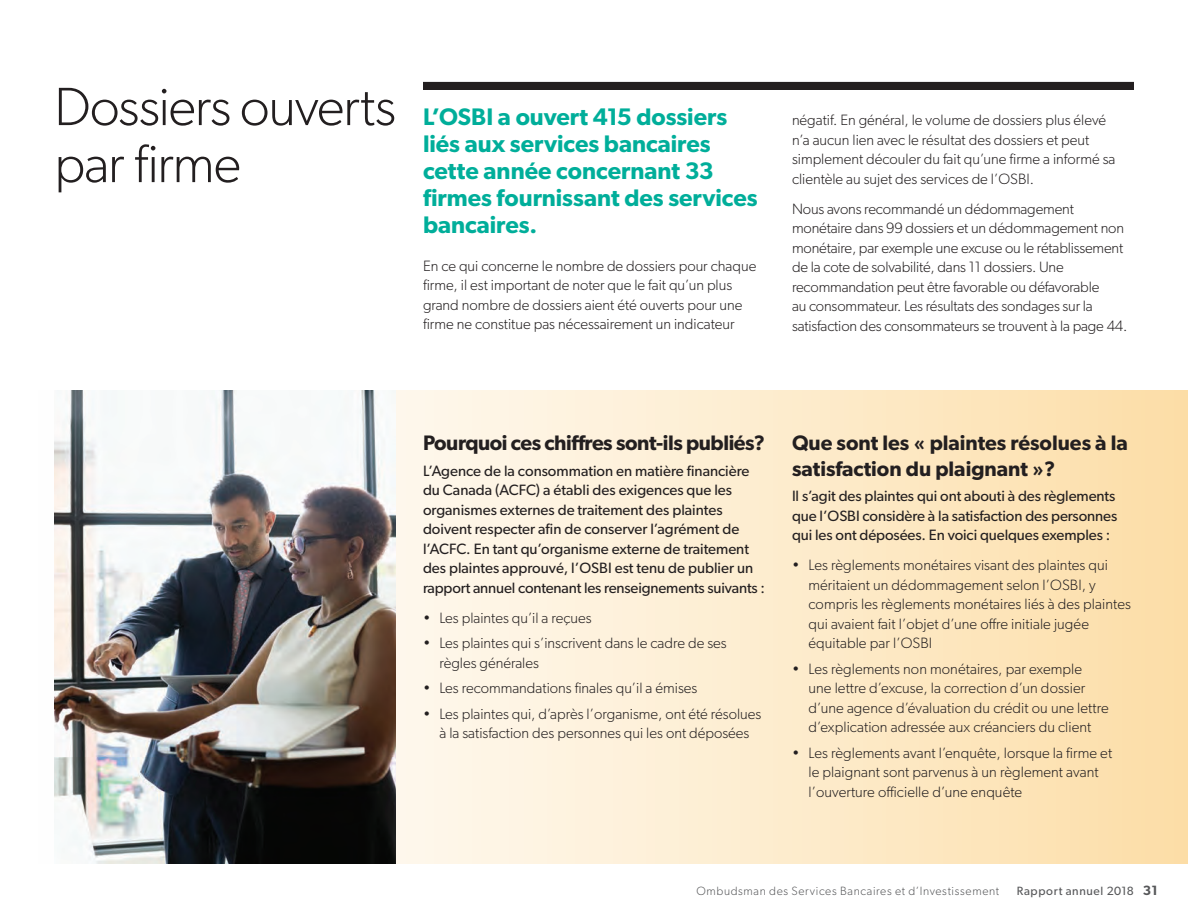
<style>
.page{position:relative;width:1188px;height:918px;background:#fff}
.page>*{position:absolute;margin:0;border:0;box-sizing:border-box;transform-origin:0 0}
.t1{font:300 54px/57px "Gibson";letter-spacing:-.02em;color:#231f20}
.t2{font:600 24px/27px "Gibson";color:#00ae9a}
.t3{font:600 21px/25.5px "Gibson";color:#231f20}
.t4{font:600 21px "Gibson";letter-spacing:-.02em;color:#231f20}
.t5{font:300 15px/19.5px "Gibson";color:#231f20}
.t6{font:15px/19.5px "Gibson";letter-spacing:-.005em;color:#231f20}
.t7{font:300 12px "Gibson";letter-spacing:.055em;color:#57585a}
.t8{font:12px "Gibson";letter-spacing:.055em;color:#57585a}
.s1{font-weight:600;font-size:13.5px}
</style>
<div class="page">
<svg style="left:396px;top:391px;width:792px;height:473px;background:#fdebcb"></svg>
<img style="left:54px;top:391px;width:342px;height:473px">
<div style="left:423px;top:82px;width:711px;height:8px;background:#231f20"></div>
<h1 class="t1" style="left:54px;top:77px;width:343px">Dossiers ouverts par firme</h1>
<h2 class="t2" style="left:423px;top:103px;width:336px">L’OSBI a ouvert 415 dossiers liés aux services bancaires cette année concernant 33 firmes fournissant des services bancaires.</h2>
<p class="t5" style="left:423px;top:256px;width:335px">En ce qui concerne le nombre de dossiers pour chaque firme, il est important de noter que le fait qu’un plus grand nombre de dossiers aient été ouverts pour une firme ne constitue pas nécessairement un indicateur</p>
<p class="t5" style="left:792px;top:110px;width:325px">négatif. En général, le volume de dossiers plus élevé n’a aucun lien avec le résultat des dossiers et peut simplement découler du fait qu’une firme a informé sa clientèle au sujet des services de l’OSBI.</p>
<p class="t5" style="left:792px;top:199px;width:337px">Nous avons recommandé un dédommagement monétaire dans 99 dossiers et un dédommagement non monétaire, par exemple une excuse ou le rétablissement de la cote de solvabilité, dans 11 dossiers. Une recommandation peut être favorable ou défavorable<br>au consommateur. Les résultats des sondages sur la satisfaction des consommateurs se trouvent à la page 44.</p>
<h3 class="t4" style="left:423px;top:431px;width:344px">Pourquoi ces chiffres sont-ils publiés?</h3>
<p class="t6" style="left:423px;top:461px;width:344px">L’Agence de la consommation en matière financière du Canada (ACFC) a établi des exigences que les organismes externes de traitement des plaintes doivent respecter afin de conserver l’agrément de l’ACFC. En tant qu’organisme externe de traitement des plaintes approuvé, l’OSBI est tenu de publier un rapport annuel contenant les renseignements suivants :</p>
<p class="t5" style="left:423px;top:608px;width:170px">• Les plaintes qu’il a reçues</p>
<p class="t5" style="left:440px;top:633px;width:289px;text-indent:-16px">• Les plaintes qui s’inscrivent dans le cadre de ses règles générales</p>
<p class="t5" style="left:423px;top:678px;width:276px">• Les recommandations finales qu’il a émises</p>
<p class="t5" style="left:423px;top:704px;width:340px;text-align:center">• Les plaintes qui, d’après l’organisme, ont été résolues à la satisfaction des personnes qui les ont déposées</p>
<h3 class="t3" style="left:792px;top:430px;width:337px">Que sont les « plaintes résolues à la satisfaction du plaignant »?</h3>
<p class="t6" style="left:792px;top:486px;width:327px">Il s’agit des plaintes qui ont abouti à des règlements que l’OSBI considère à la satisfaction des personnes qui les ont déposées. En voici quelques exemples :</p>
<p class="t5" style="left:808px;top:555px;width:324px;text-indent:-16px">• Les règlements monétaires visant des plaintes qui méritaient un dédommagement selon l’OSBI, y compris les règlements monétaires liés à des plaintes qui avaient fait l’objet d’une offre initiale jugée équitable par l’OSBI</p>
<p class="t5" style="left:808px;top:659px;width:302px;text-indent:-16px">• Les règlements non monétaires, par exemple une lettre d’excuse, la correction d’un dossier d’une agence d’évaluation du crédit ou une lettre d’explication adressée aux créanciers du client</p>
<p class="t5" style="left:808px;top:743px;width:305px;text-indent:-16px">• Les règlements avant l’enquête, lorsque la firme et le plaignant sont parvenus à un règlement avant l’ouverture officielle d’une enquête</p>
<p class="t7" style="left:697px;top:884px;width:304px">Ombudsman des Services Bancaires et d’Investissement</p>
<p class="t8" style="left:1017px;top:884px;width:142px">Rapport annuel 2018 <span class="s1">31</span></p>
</div>
